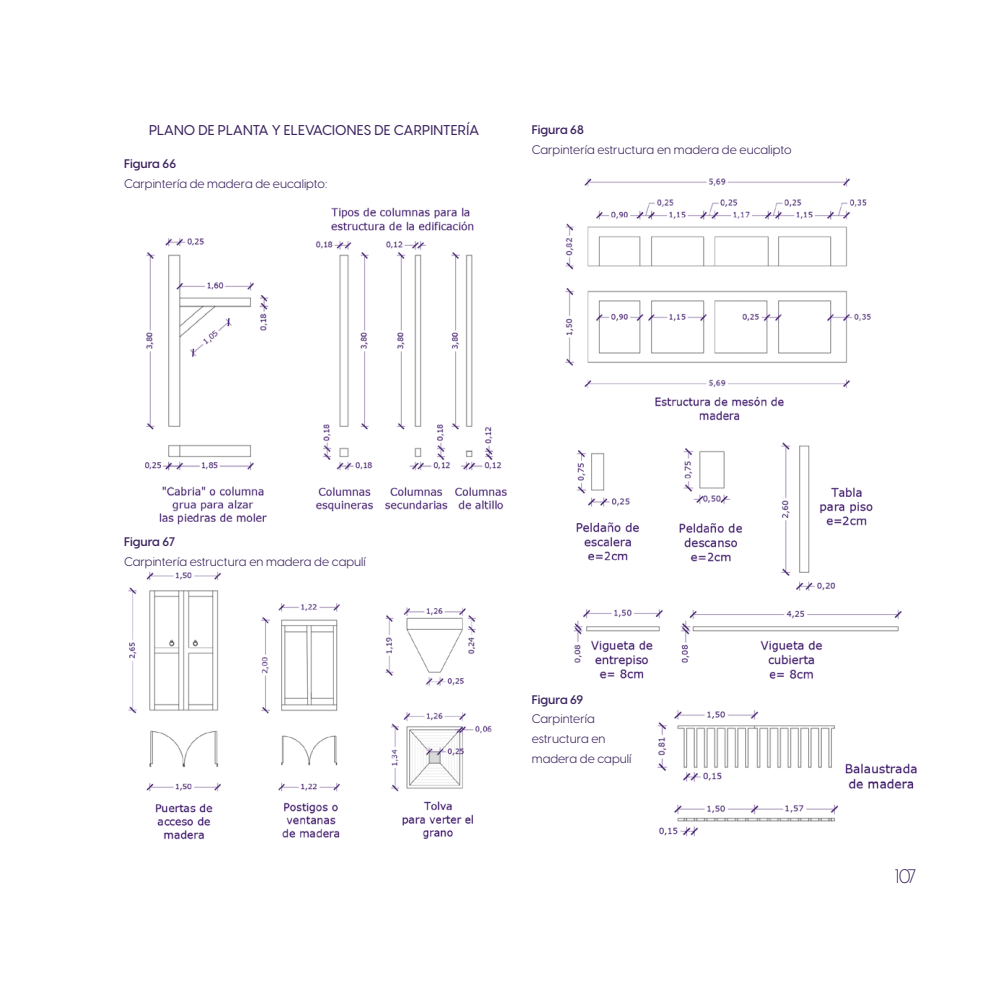
<style>
.page{position:relative;width:993px;height:993px;background:#fff}
.page>*{position:absolute;margin:0;border:0;box-sizing:border-box;transform-origin:0 0}
.t1{font:300 19.25px "Visby CF";color:#3c235f}
.t2{font:500 14px "Visby CF";letter-spacing:.01em;color:#3c235f}
.t3{font:12.25px/19.6px "Visby CF";color:#3c235f}
.t4{font:600 12.25px "Visby CF";color:#3c235f}
</style>
<div class="page">
<img style="left:145px;top:207px;width:362px;height:318px">
<img style="left:128px;top:571px;width:212px;height:269px">
<img style="left:565px;top:177px;width:306px;height:244px">
<img style="left:573px;top:442px;width:329px;height:237px">
<img style="left:657px;top:710px;width:180px;height:127px">
<img style="left:385px;top:607px;width:107px;height:232px">
<img style="left:845px;top:763px;width:72px;height:26px">
<p class="t2" style="left:149px;top:120px;width:331px">PLANO DE PLANTA Y ELEVACIONES DE CARPINTERÍA</p>
<p class="t4" style="left:124px;top:155px;width:53px">Figura 66</p>
<p class="t3" style="left:124px;top:173px;width:204px">Carpintería de madera de eucalipto:</p>
<p class="t4" style="left:531px;top:120px;width:54px">Figura 68</p>
<p class="t3" style="left:531px;top:138px;width:261px">Carpintería estructura en madera de eucalipto</p>
<p class="t4" style="left:124px;top:532px;width:53px">Figura 67</p>
<p class="t3" style="left:124px;top:550px;width:243px">Carpintería estructura en madera de capulí</p>
<p class="t4" style="left:531px;top:690px;width:53px">Figura 69</p>
<p class="t3" style="left:531px;top:708px;width:101px">Carpintería estructura en madera de capulí</p>
<h1 class="t1" style="left:890px;top:861px;width:29px">107</h1>
</div>
